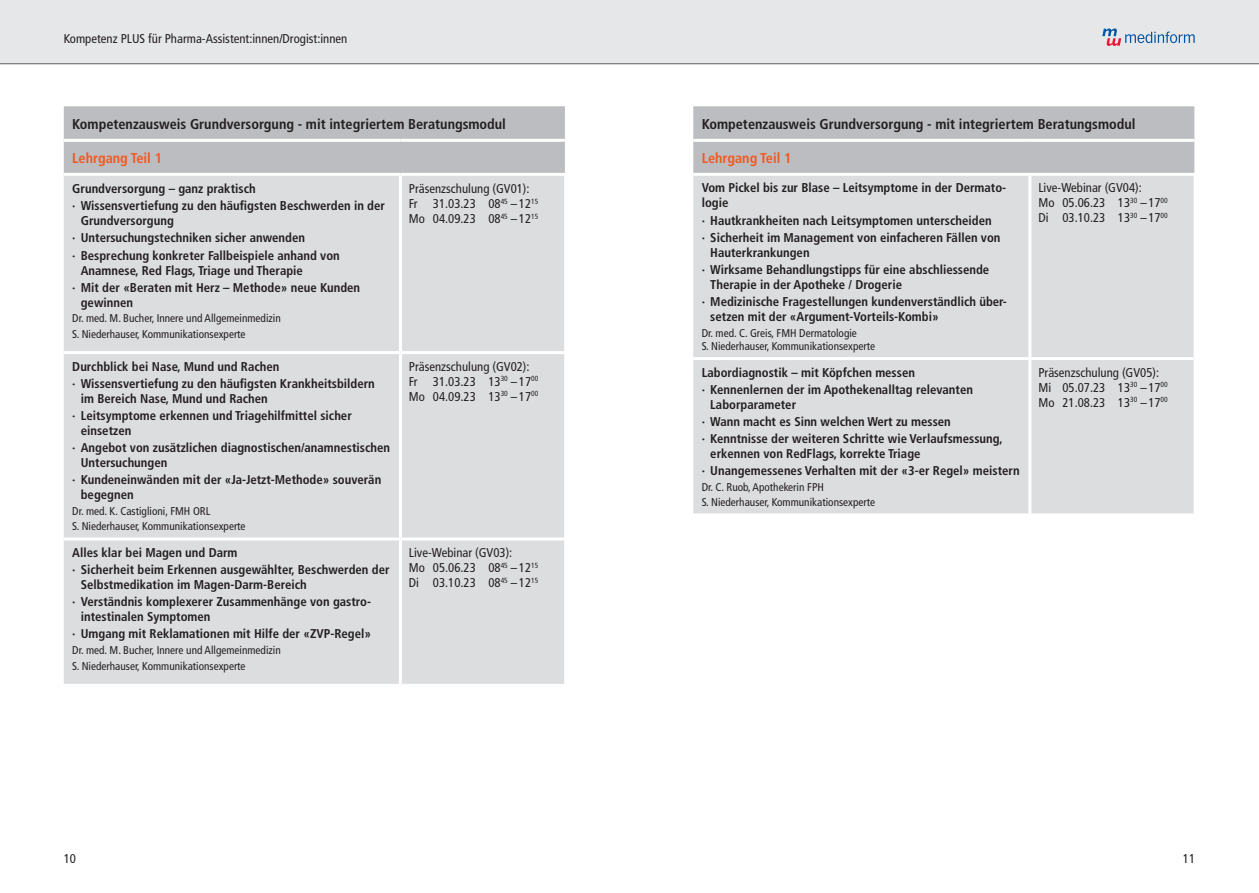
<style>
.page{position:relative;width:1259px;height:893px;background:#fff}
.page>*{position:absolute;margin:0;border:0;box-sizing:border-box;transform-origin:0 0}
.Tab_Fähigkeit_Titel{font:700 condensed 14.25px "Frutiger LT Std";color:#231f20}
.Tab_Fähigkeit_Titel-2{font:700 condensed 14.25px "Frutiger LT Std";color:#f15921}
.Tab_Fähigkeit_Fett{font:700 condensed 12.75px/15px "Frutiger LT Std";color:#231f20}
.lauftext{font:condensed 12.75px "Frutiger LT Std";color:#231f20}
.Tab_Fähigkeit_Dozent{font:condensed 11.25px/13.5px "Frutiger LT Std";color:#231f20}
</style>
<div class="page">
<div style="left:0;top:0;width:1259px;height:64px;background:#e6e7e9"></div>
<svg style="left:1102px;top:28px;width:92px;height:18px"></svg>
<hr style="left:0;top:63px;width:1259px;height:1px;background:#231f20">
<div style="left:64px;top:106px;width:501px;height:67px;background:#bcbdc0"></div>
<div style="left:64px;top:176px;width:500px;height:508px;background:#dcdddf"></div>
<hr style="left:64px;top:351px;width:336px;height:3px;background:#fff">
<hr style="left:64px;top:537px;width:336px;height:3px;background:#fff">
<hr style="left:400px;top:351px;width:164px;height:3px;background:#fff">
<hr style="left:400px;top:537px;width:164px;height:3px;background:#fff">
<hr style="left:399px;top:176px;width:3px;height:175px;background:#fff">
<hr style="left:399px;top:354px;width:3px;height:183px;background:#fff">
<hr style="left:399px;top:540px;width:3px;height:144px;background:#fff">
<hr style="left:64px;top:139px;width:336px;height:3px;background:#fff">
<hr style="left:400px;top:139px;width:165px;height:3px;background:#fff">
<div style="left:693px;top:106px;width:501px;height:67px;background:#bcbdc0"></div>
<div style="left:693px;top:176px;width:500px;height:337px;background:#dcdddf"></div>
<hr style="left:1028px;top:360px;width:3px;height:153px;background:#fff">
<hr style="left:1028px;top:176px;width:3px;height:181px;background:#fff">
<hr style="left:1030px;top:357px;width:163px;height:3px;background:#fff">
<hr style="left:693px;top:139px;width:337px;height:3px;background:#fff">
<hr style="left:1030px;top:139px;width:164px;height:3px;background:#fff">
<hr style="left:693px;top:357px;width:337px;height:3px;background:#fff">
<p class="lauftext" style="left:64px;top:31px;width:285px">Kompetenz PLUS für Pharma-Assistent:innen/Drogist:innen</p>
<p class="Tab_Fähigkeit_Titel" style="left:72px;top:115px;width:435px">Kompetenzausweis Grundversorgung ‑ mit integriertem Beratungsmodul</p>
<p class="Tab_Fähigkeit_Titel-2" style="left:72px;top:149px;width:91px">Lehrgang Teil 1</p>
<p class="Tab_Fähigkeit_Fett" style="left:72px;top:181px;width:185px">Grundversorgung – ganz praktisch</p>
<p class="Tab_Fähigkeit_Fett" style="left:81px;top:198px;width:306px;text-indent:-9px">· Wissensvertiefung zu den häufigsten Beschwerden in der<br>Grundversorgung</p>
<p class="Tab_Fähigkeit_Fett" style="left:72px;top:231px;width:234px">· Untersuchungstechniken sicher anwenden</p>
<p class="Tab_Fähigkeit_Fett" style="left:81px;top:248px;width:261px;text-indent:-9px">· Besprechung konkreter Fallbeispiele anhand von<br>Anamnese, Red Flags, Triage und Therapie</p>
<p class="Tab_Fähigkeit_Fett" style="left:81px;top:280px;width:281px;text-indent:-9px">· Mit der «Beraten mit Herz – Methode» neue Kunden gewinnen</p>
<p class="Tab_Fähigkeit_Dozent" style="left:72px;top:312px;width:210px">Dr. med. M. Bucher, Innere und Allgemeinmedizin</p>
<p class="Tab_Fähigkeit_Dozent" style="left:72px;top:327px;width:175px">S. Niederhauser, Kommunikationsexperte</p>
<p class="lauftext" style="left:409px;top:181px;width:122px">Präsenzschulung (GV01):</p>
<p class="lauftext" style="left:409px;top:196px;width:131px">Fr 31.03.23 08<sup>45</sup> – 12<sup>15</sup></p>
<p class="lauftext" style="left:409px;top:211px;width:131px">Mo 04.09.23 08<sup>45</sup> – 12<sup>15</sup></p>
<p class="Tab_Fähigkeit_Fett" style="left:72px;top:359px;width:209px">Durchblick bei Nase, Mund und Rachen</p>
<p class="Tab_Fähigkeit_Fett" style="left:81px;top:376px;width:295px;text-indent:-9px">· Wissensvertiefung zu den häufigsten Krankheitsbildern im Bereich Nase, Mund und Rachen</p>
<p class="Tab_Fähigkeit_Fett" style="left:81px;top:408px;width:272px;text-indent:-9px">· Leitsymptome erkennen und Triagehilfmittel sicher einsetzen</p>
<p class="Tab_Fähigkeit_Fett" style="left:81px;top:440px;width:311px;text-indent:-9px">· Angebot von zusätzlichen diagnostischen/anamnestischen<br>Untersuchungen</p>
<p class="Tab_Fähigkeit_Fett" style="left:81px;top:472px;width:302px;text-indent:-9px">· Kundeneinwänden mit der «Ja-Jetzt-Methode» souverän begegnen</p>
<p class="Tab_Fähigkeit_Dozent" style="left:72px;top:504px;width:140px">Dr. med. K. Castiglioni, FMH ORL</p>
<p class="Tab_Fähigkeit_Dozent" style="left:72px;top:520px;width:175px">S. Niederhauser, Kommunikationsexperte</p>
<p class="Tab_Fähigkeit_Fett" style="left:72px;top:545px;width:167px">Alles klar bei Magen und Darm</p>
<p class="Tab_Fähigkeit_Fett" style="left:81px;top:562px;width:310px;text-indent:-9px">· Sicherheit beim Erkennen ausgewählter, Beschwerden der<br>Selbstmedikation im Magen-Darm-Bereich</p>
<p class="Tab_Fähigkeit_Fett" style="left:81px;top:594px;width:291px;text-indent:-9px">· Verständnis komplexerer Zusammenhänge von gastro&shy;intestinalen Symptomen</p>
<p class="Tab_Fähigkeit_Fett" style="left:72px;top:626px;width:300px">· Umgang mit Reklamationen mit Hilfe der «ZVP-Regel»</p>
<p class="Tab_Fähigkeit_Dozent" style="left:72px;top:643px;width:210px">Dr. med. M. Bucher, Innere und Allgemeinmedizin</p>
<p class="Tab_Fähigkeit_Dozent" style="left:72px;top:659px;width:175px">S. Niederhauser, Kommunikationsexperte</p>
<p class="lauftext" style="left:409px;top:359px;width:122px">Präsenzschulung (GV02):</p>
<p class="lauftext" style="left:409px;top:374px;width:131px">Fr 31.03.23 13<sup>30</sup> – 17<sup>00</sup></p>
<p class="lauftext" style="left:409px;top:389px;width:131px">Mo 04.09.23 13<sup>30</sup> – 17<sup>00</sup></p>
<p class="lauftext" style="left:409px;top:545px;width:105px">Live-Webinar (GV03):</p>
<p class="lauftext" style="left:409px;top:560px;width:131px">Mo 05.06.23 08<sup>45</sup> – 12<sup>15</sup></p>
<p class="lauftext" style="left:409px;top:575px;width:131px">Di 03.10.23 08<sup>45</sup> – 12<sup>15</sup></p>
<p class="Tab_Fähigkeit_Titel" style="left:702px;top:115px;width:435px">Kompetenzausweis Grundversorgung ‑ mit integriertem Beratungsmodul</p>
<p class="Tab_Fähigkeit_Titel-2" style="left:702px;top:149px;width:91px">Lehrgang Teil 1</p>
<p class="Tab_Fähigkeit_Fett" style="left:702px;top:180px;width:306px">Vom Pickel bis zur Blase – Leitsymptome in der Dermato&shy;logie</p>
<p class="Tab_Fähigkeit_Fett" style="left:702px;top:213px;width:291px">· Hautkrankheiten nach Leitsymptomen unterscheiden</p>
<p class="Tab_Fähigkeit_Fett" style="left:710px;top:230px;width:292px;text-indent:-9px">· Sicherheit im Management von einfacheren Fällen von<br>Hauterkrankungen</p>
<p class="Tab_Fähigkeit_Fett" style="left:710px;top:262px;width:280px;text-indent:-9px">· Wirksame Behandlungstipps für eine abschliessende<br>Therapie in der Apotheke / Drogerie</p>
<p class="Tab_Fähigkeit_Fett" style="left:710px;top:294px;width:298px;text-indent:-9px">· Medizinische Fragestellungen kundenverständlich über&shy;setzen mit der «Argument-Vorteils-Kombi»</p>
<p class="Tab_Fähigkeit_Dozent" style="left:702px;top:326px;width:175px">Dr. med. C. Greis, FMH Dermatologie<br>S. Niederhauser, Kommunikationsexperte</p>
<p class="lauftext" style="left:1038px;top:181px;width:105px">Live-Webinar (GV04):</p>
<p class="lauftext" style="left:1038px;top:196px;width:131px">Mo 05.06.23 13<sup>30</sup> –17<sup>00</sup></p>
<p class="lauftext" style="left:1038px;top:211px;width:131px">Di 03.10.23 13<sup>30</sup> –17<sup>00</sup></p>
<p class="Tab_Fähigkeit_Fett" style="left:702px;top:365px;width:215px">Labordiagnostik – mit Köpfchen messen</p>
<p class="Tab_Fähigkeit_Fett" style="left:710px;top:382px;width:264px;text-indent:-9px">· Kennenlernen der im Apothekenalltag relevanten<br>Laborparameter</p>
<p class="Tab_Fähigkeit_Fett" style="left:702px;top:414px;width:251px">· Wann macht es Sinn welchen Wert zu messen</p>
<p class="Tab_Fähigkeit_Fett" style="left:710px;top:431px;width:294px;text-indent:-9px">· Kenntnisse der weiteren Schritte wie Verlaufsmessung, erkennen von RedFlags, korrekte Triage</p>
<p class="Tab_Fähigkeit_Fett" style="left:702px;top:463px;width:319px">· Unangemessenes Verhalten mit der «3-er Regel» meistern</p>
<p class="Tab_Fähigkeit_Dozent" style="left:702px;top:480px;width:124px">Dr. C. Ruob, Apothekerin FPH</p>
<p class="Tab_Fähigkeit_Dozent" style="left:702px;top:496px;width:175px">S. Niederhauser, Kommunikationsexperte</p>
<p class="lauftext" style="left:1038px;top:365px;width:122px">Präsenzschulung (GV05):</p>
<p class="lauftext" style="left:1038px;top:380px;width:131px">Mi 05.07.23 13<sup>30</sup> –17<sup>00</sup></p>
<p class="lauftext" style="left:1038px;top:395px;width:131px">Mo 21.08.23 13<sup>30</sup> –17<sup>00</sup></p>
<p class="lauftext" style="left:64px;top:851px;width:14px">10</p>
<p class="lauftext" style="left:1183px;top:851px;width:14px">11</p>
</div>
